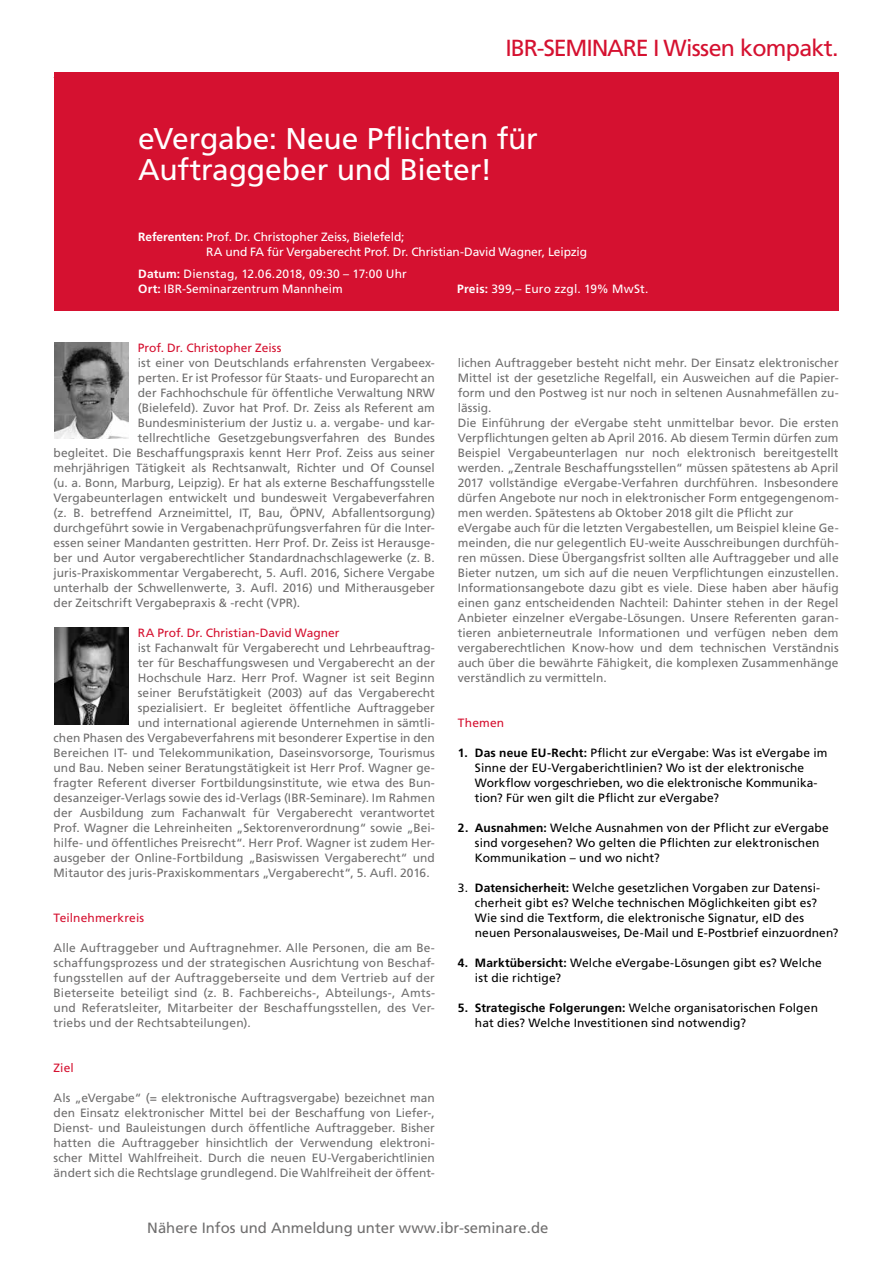
<style>
.page{position:relative;width:893px;height:1263px;background:#fff}
.page>*{position:absolute;margin:0;border:0;box-sizing:border-box;transform-origin:0 0}
.t1{font:30px/31.5px "Frutiger";letter-spacing:-.01em;color:#fff}
.t2{font:23.25px "Frutiger";letter-spacing:-.03em;color:#d51130}
.t3{font:14.85px "Frutiger";color:#706f6f}
.t4{font:12px/15px "Frutiger";color:#706f6f;text-align:justify}
.t5{font:12px/15px "Frutiger";letter-spacing:.01em;color:#000}
.t6{font:12px/15px "Frutiger";letter-spacing:-.005em;color:#fff}
.t7{font:12px "Frutiger";letter-spacing:.005em;color:#d51130}
.s1{font-weight:700}
</style>
<div class="page">
<div style="left:54px;top:72px;width:784px;height:238px;background:#d51130"></div>
<img style="left:54px;top:342px;width:75px;height:97px">
<img style="left:54px;top:628px;width:75px;height:96px">
<h2 class="t2" style="left:505px;top:34px;width:335px">IBR-SEMINARE I Wissen kompakt.</h2>
<h1 class="t1" style="left:138px;top:122px;width:401px">eVergabe: Neue Pflichten für<br>Auftraggeber und Bieter!</h1>
<p class="t6" style="left:206px;top:229px;width:382px;text-indent:-68px"><span class="s1">Referenten:</span> Prof. Dr. Christopher Zeiss, Bielefeld;<br>RA und FA für Vergaberecht Prof. Dr. Christian-David Wagner, Leipzig</p>
<p class="t6" style="left:138px;top:266px;width:270px"><span class="s1">Datum:</span> Dienstag, 12.06.2018, 09:30 – 17:00 Uhr<br><span class="s1">Ort:</span> IBR-Seminarzentrum Mannheim</p>
<p class="t6" style="left:457px;top:281px;width:193px"><span class="s1">Preis:</span> 399,– Euro zzgl. 19% MwSt.</p>
<p class="t7" style="left:138px;top:340px;width:145px">Prof. Dr. Christopher Zeiss</p>
<p class="t4" style="left:138px;top:355px;width:299px">ist einer von Deutschlands erfahrensten Vergabeex-</p>
<p class="t4" style="left:138px;top:370px;width:299px">perten. Er ist Professor für Staats- und Europarecht an</p>
<p class="t4" style="left:138px;top:385px;width:299px">der Fachhochschule für öffentliche Verwaltung NRW</p>
<p class="t4" style="left:138px;top:400px;width:299px">(Bielefeld). Zuvor hat Prof. Dr. Zeiss als Referent am</p>
<p class="t4" style="left:138px;top:415px;width:299px">Bundesministerium der Justiz u. a. vergabe- und kar-</p>
<p class="t4" style="left:138px;top:430px;width:299px">tellrechtliche Gesetzgebungsverfahren des Bundes</p>
<p class="t4" style="left:54px;top:445px;width:383px">begleitet. Die Beschaffungspraxis kennt Herr Prof. Zeiss aus seiner</p>
<p class="t4" style="left:54px;top:460px;width:383px">mehrjährigen Tätigkeit als Rechtsanwalt, Richter und Of Counsel</p>
<p class="t4" style="left:54px;top:475px;width:383px">(u. a. Bonn, Marburg, Leipzig). Er hat als externe Beschaffungsstelle</p>
<p class="t4" style="left:54px;top:490px;width:383px">Vergabeunterlagen entwickelt und bundesweit Vergabeverfahren</p>
<p class="t4" style="left:54px;top:505px;width:383px">(z. B. betreffend Arzneimittel, IT, Bau, ÖPNV, Abfallentsorgung)</p>
<p class="t4" style="left:54px;top:520px;width:383px">durchgeführt sowie in Vergabenachprüfungsverfahren für die Inter-</p>
<p class="t4" style="left:54px;top:535px;width:383px">essen seiner Mandanten gestritten. Herr Prof. Dr. Zeiss ist Herausge-</p>
<p class="t4" style="left:54px;top:550px;width:383px">ber und Autor vergaberechtlicher Standardnachschlagewerke (z. B.</p>
<p class="t4" style="left:54px;top:565px;width:383px">juris-Praxiskommentar Vergaberecht, 5. Aufl. 2016, Sichere Vergabe</p>
<p class="t4" style="left:54px;top:580px;width:383px">unterhalb der Schwellenwerte, 3. Aufl. 2016) und Mitherausgeber</p>
<p class="t4" style="left:54px;top:595px;width:248px">der Zeitschrift Vergabepraxis &amp; -recht (VPR).</p>
<p class="t7" style="left:138px;top:625px;width:203px">RA Prof. Dr. Christian-David Wagner</p>
<p class="t4" style="left:138px;top:640px;width:299px">ist Fachanwalt für Vergaberecht und Lehrbeauftrag-</p>
<p class="t4" style="left:138px;top:655px;width:299px">ter für Beschaffungswesen und Vergaberecht an der</p>
<p class="t4" style="left:138px;top:670px;width:299px">Hochschule Harz. Herr Prof. Wagner ist seit Beginn</p>
<p class="t4" style="left:138px;top:685px;width:299px">seiner Berufstätigkeit (2003) auf das Vergaberecht</p>
<p class="t4" style="left:138px;top:700px;width:299px">spezialisiert. Er begleitet öffentliche Auftraggeber</p>
<p class="t4" style="left:138px;top:715px;width:299px">und international agierende Unternehmen in sämtli-</p>
<p class="t4" style="left:54px;top:730px;width:383px">chen Phasen des Vergabeverfahrens mit besonderer Expertise in den</p>
<p class="t4" style="left:54px;top:745px;width:383px">Bereichen IT- und Telekommunikation, Daseinsvorsorge, Tourismus</p>
<p class="t4" style="left:54px;top:760px;width:383px">und Bau. Neben seiner Beratungstätigkeit ist Herr Prof. Wagner ge-</p>
<p class="t4" style="left:54px;top:775px;width:383px">fragter Referent diverser Fortbildungsinstitute, wie etwa des Bun-</p>
<p class="t4" style="left:54px;top:790px;width:383px">desanzeiger-Verlags sowie des id-Verlags (IBR-Seminare). Im Rahmen</p>
<p class="t4" style="left:54px;top:805px;width:383px">der Ausbildung zum Fachanwalt für Vergaberecht verantwortet</p>
<p class="t4" style="left:54px;top:820px;width:383px">Prof. Wagner die Lehreinheiten „Sektorenverordnung“ sowie „Bei-</p>
<p class="t4" style="left:54px;top:835px;width:383px">hilfe- und öffentliches Preisrecht“. Herr Prof. Wagner ist zudem Her-</p>
<p class="t4" style="left:54px;top:850px;width:383px">ausgeber der Online-Fortbildung „Basiswissen Vergaberecht“ und</p>
<p class="t4" style="left:54px;top:865px;width:378px">Mitautor des juris-Praxiskommentars „Vergaberecht“, 5. Aufl. 2016.</p>
<p class="t7" style="left:54px;top:910px;width:92px">Teilnehmerkreis</p>
<p class="t4" style="left:54px;top:940px;width:383px">Alle Auftraggeber und Auftragnehmer. Alle Personen, die am Be&shy;schaffungsprozess und der strategischen Ausrichtung von Beschaf&shy;fungsstellen auf der Auftraggeberseite und dem Vertrieb auf der Bieterseite beteiligt sind (z. B. Fachbereichs-, Abteilungs-, Amts&shy;und Referatsleiter, Mitarbeiter der Beschaffungsstellen, des Ver&shy;triebs und der Rechtsabteilungen).</p>
<p class="t7" style="left:54px;top:1060px;width:22px">Ziel</p>
<p class="t4" style="left:54px;top:1090px;width:383px">Als „eVergabe“ (= elektronische Auftragsvergabe) bezeichnet man den Einsatz elektronischer Mittel bei der Beschaffung von Liefer-, Dienst- und Bauleistungen durch öffentliche Auftraggeber. Bisher hatten die Auftraggeber hinsichtlich der Verwendung elektroni&shy;scher Mittel Wahlfreiheit. Durch die neuen EU-Vergaberichtlinien ändert sich die Rechtslage grundlegend. Die Wahlfreiheit der öffent-</p>
<p class="t4" style="left:458px;top:355px;width:382px;text-align:left">lichen Auftraggeber besteht nicht mehr. Der Einsatz elektronischer Mittel ist der gesetzliche Regelfall, ein Ausweichen auf die Papier&shy;form und den Postweg ist nur noch in seltenen Ausnahmefällen zu&shy;lässig.<br>Die Einführung der eVergabe steht unmittelbar bevor. Die ersten Verpflichtungen gelten ab April 2016. Ab diesem Termin dürfen zum Beispiel Vergabeunterlagen nur noch elektronisch bereitgestellt werden. „Zentrale Beschaffungsstellen“ müssen spätestens ab April 2017 vollständige eVergabe-Verfahren durchführen. Insbesondere dürfen Angebote nur noch in elektronischer Form entgegengenom&shy;men werden. Spätestens ab Oktober 2018 gilt die Pflicht zur eVergabe auch für die letzten Vergabestellen, um Beispiel kleine Ge&shy;meinden, die nur gelegentlich EU-weite Ausschreibungen durchfüh&shy;ren müssen. Diese Übergangsfrist sollten alle Auftraggeber und alle Bieter nutzen, um sich auf die neuen Verpflichtungen einzustellen.<br>Informationsangebote dazu gibt es viele. Diese haben aber häufig einen ganz entscheidenden Nachteil: Dahinter stehen in der Regel Anbieter einzelner eVergabe-Lösungen. Unsere Referenten garan&shy;tieren anbieterneutrale Informationen und verfügen neben dem vergaberechtlichen Know-how und dem technischen Verständnis auch über die bewährte Fähigkeit, die komplexen Zusammenhänge verständlich zu vermitteln.</p>
<p class="t7" style="left:458px;top:715px;width:48px">Themen</p>
<p class="t5" style="left:475px;top:745px;width:354px;text-indent:-17px"><span class="s1">1. Das neue EU-Recht:</span> Pflicht zur eVergabe: Was ist eVergabe im Sinne der EU-Vergaberichtlinien? Wo ist der elektronische Workflow vorgeschrieben, wo die elektronische Kommunika&shy;tion? Für wen gilt die Pflicht zur eVergabe?</p>
<p class="t5" style="left:475px;top:820px;width:355px;text-indent:-17px"><span class="s1">2. Ausnahmen:</span> Welche Ausnahmen von der Pflicht zur eVergabe sind vorgesehen? Wo gelten die Pflichten zur elektronischen<br>Kommunikation – und wo nicht?</p>
<p class="t5" style="left:475px;top:880px;width:365px;text-indent:-17px">3. <span class="s1">Datensicherheit:</span> Welche gesetzlichen Vorgaben zur Datensi&shy;cherheit gibt es? Welche technischen Möglichkeiten gibt es?<br>Wie sind die Textform, die elektronische Signatur, eID des neuen Personalausweises, De-Mail und E-Postbrief einzuordnen?</p>
<p class="t5" style="left:475px;top:955px;width:348px;text-indent:-17px"><span class="s1">4. Marktübersicht:</span> Welche eVergabe-Lösungen gibt es? Welche ist die richtige?</p>
<p class="t5" style="left:475px;top:1000px;width:345px;text-indent:-17px"><span class="s1">5. Strategische Folgerungen:</span> Welche organisatorischen Folgen hat dies? Welche Investitionen sind notwendig?</p>
<p class="t3" style="left:147px;top:1219px;width:403px">Nähere Infos und Anmeldung unter www.ibr-seminare.de</p>
</div>
